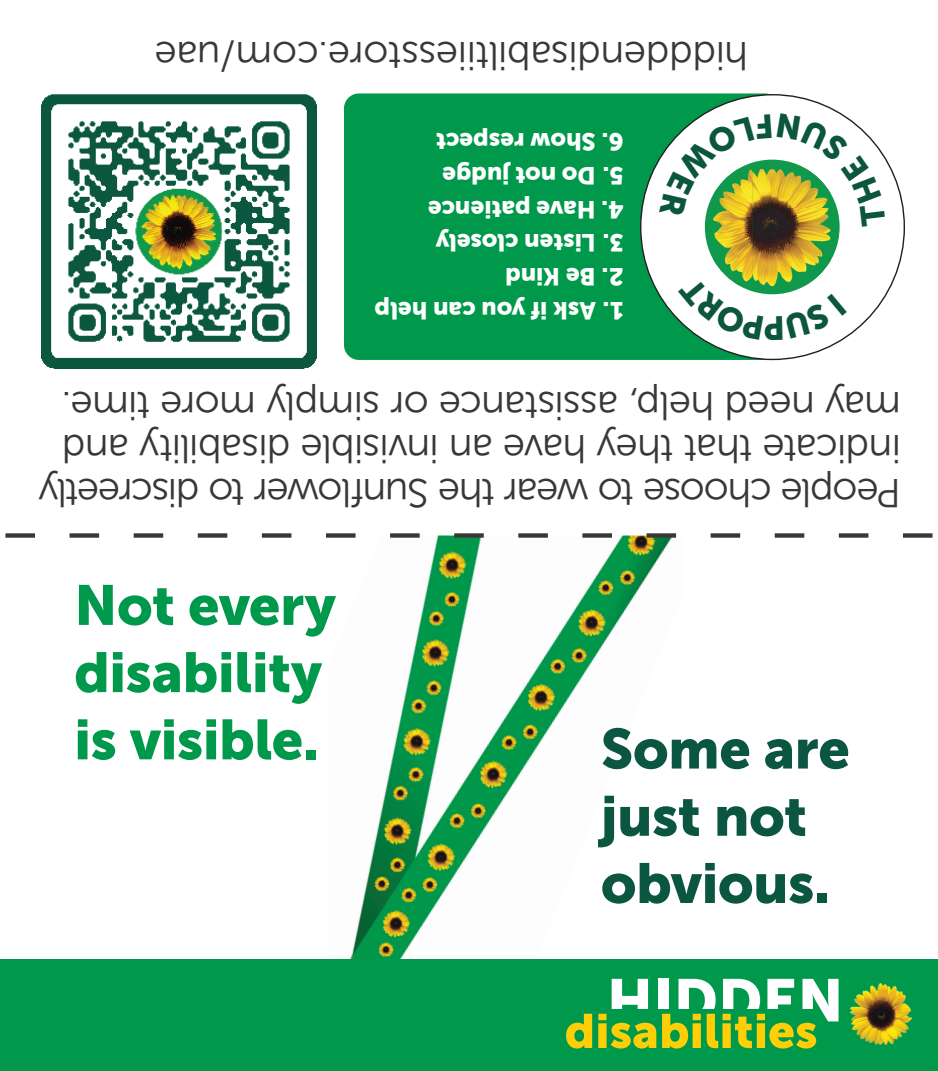
<style>
.page{position:relative;width:938px;height:1071px;background:#fff}
.page>*{position:absolute;margin:0;border:0;box-sizing:border-box;transform-origin:0 0}
.t1{font:56px/67.2px "Museo Sans 900";letter-spacing:-.01em;color:#00994c}
.t2{font:56px/67.2px "Museo Sans 900";letter-spacing:-.01em;color:#0b5640}
.t3{font:40.25px/43.8px "Museo Sans 300";letter-spacing:-.01em;color:#373936}
.t4{font:24.5px/33.8px "Museo Sans 900";letter-spacing:-.005em;color:#fff}
</style>
<div class="page">
<img style="left:330px;top:537px;width:347px;height:422px">
<div style="left:344px;top:93px;width:435px;height:267px;background:#00994c;border-radius:15px"></div>
<div style="left:0;top:959px;width:937px;height:112px;background:#00994c"></div>
<svg style="left:5px;top:533px;width:927px;height:4px"></svg>
<svg style="left:566px;top:1013px;width:26px;height:35px"></svg>
<svg style="left:598px;top:978px;width:240px;height:70px"></svg>
<img style="left:850px;top:983px;width:61px;height:61px">
<svg style="left:640px;top:95px;width:263px;height:264px;fill:#fff"></svg>
<svg style="left:652px;top:102px;width:249px;height:248px"></svg>
<div style="left:704px;top:160px;width:135px;height:134px;background:#10994c;border-radius:50%"></div>
<img style="left:713px;top:226px;width:117px;height:50px">
<img style="left:42px;top:94px;width:274px;height:275px">
<svg style="left:678px;top:276px;width:168px;height:64px"></svg>
<svg style="left:659px;top:114px;width:226px;height:112px"></svg>
<p class="t3" style="left:747px;top:78px;width:595px;rotate:-180deg">hidddendisabiltiiesstore.com/uae</p>
<p class="t4" style="left:623px;top:328px;width:251px;rotate:-180deg">A. 1 s k i f oy u ac n h pl e<br>2 B. e Kind<br>3 . tsiL e n c l o yles<br>4 H. a v e p ne i ta ec<br>.5 Do not uj dge<br>6 . S h o w pser tce</p>
<p class="t3" style="left:900px;top:514px;width:863px;rotate:-180deg">l poeP e esoohc t o w ae ht r e uS n f l o w e t r o d i ee r cs t l y<br>tacidni e aht ehtt y h a v e a n vni i s elbi d i t i l ibas y na d m a y een d h e p l cna t s i s sa, e o r mi s l p y m o e r mi t e .</p>
<h1 class="t1" style="left:74px;top:571px;width:263px">Not every disability is visible.</h1>
<h1 class="t2" style="left:600px;top:715px;width:250px">Some are just not obvious.</h1>
</div>
